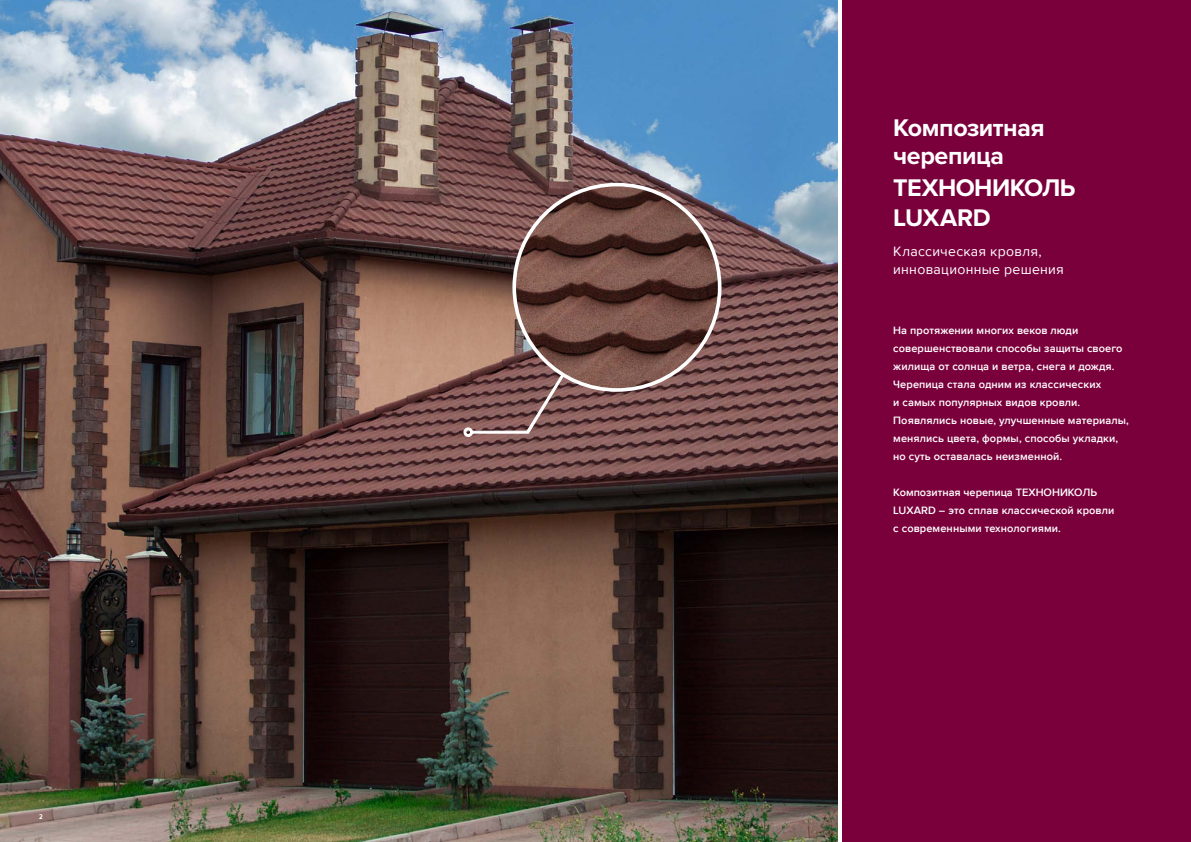
<style>
.page{position:relative;width:1191px;height:842px;background:#7a003c}
.page>*{position:absolute;margin:0;border:0;box-sizing:border-box;transform-origin:0 0}
.t1{font:700 25px/28px "Proxima Nova";letter-spacing:-.02em;color:#fff}
.t2{font:14px/18px "Proxima Nova";letter-spacing:.02em;color:#fff}
.t3{font:600 11px/18px "Proxima Nova";letter-spacing:.01em;color:#fff}
.t4{font:700 7px "Proxima Nova Cond";color:#fff}
</style>
<div class="page">
<img style="left:0;top:0;width:838px;height:842px">
<img style="left:514px;top:185px;width:205px;height:205px;border-radius:103px">
<svg style="left:463px;top:373px;width:102px;height:64px;background:#815c5b"></svg>
<hr style="left:838px;top:0;width:3px;height:842px;background:#fff">
<p class="t4" style="left:39px;top:813px;width:5px">2</p>
<h1 class="t1" style="left:893px;top:115px;width:153px">Композитная черепица</h1>
<h1 class="t1" style="left:893px;top:174px;width:184px;line-height:30px">ТЕХНОНИКОЛЬ<br>LUXARD</h1>
<p class="t2" style="left:893px;top:243px;width:172px">Классическая кровля, инновационные решения</p>
<p class="t3" style="left:893px;top:322px;width:237px">На протяжении многих веков люди совершенствовали способы защиты своего жилища от солнца и ветра, снега и дождя.<br>Черепица стала одним из классических<br>и самых популярных видов кровли.<br>Появлялись новые, улучшенные материалы, менялись цвета, формы, способы укладки, но суть оставалась неизменной.</p>
<p class="t3" style="left:893px;top:484px;width:223px">Композитная черепица ТЕХНОНИКОЛЬ<br>LUXARD – это сплав классической кровли с современными технологиями.</p>
</div>
